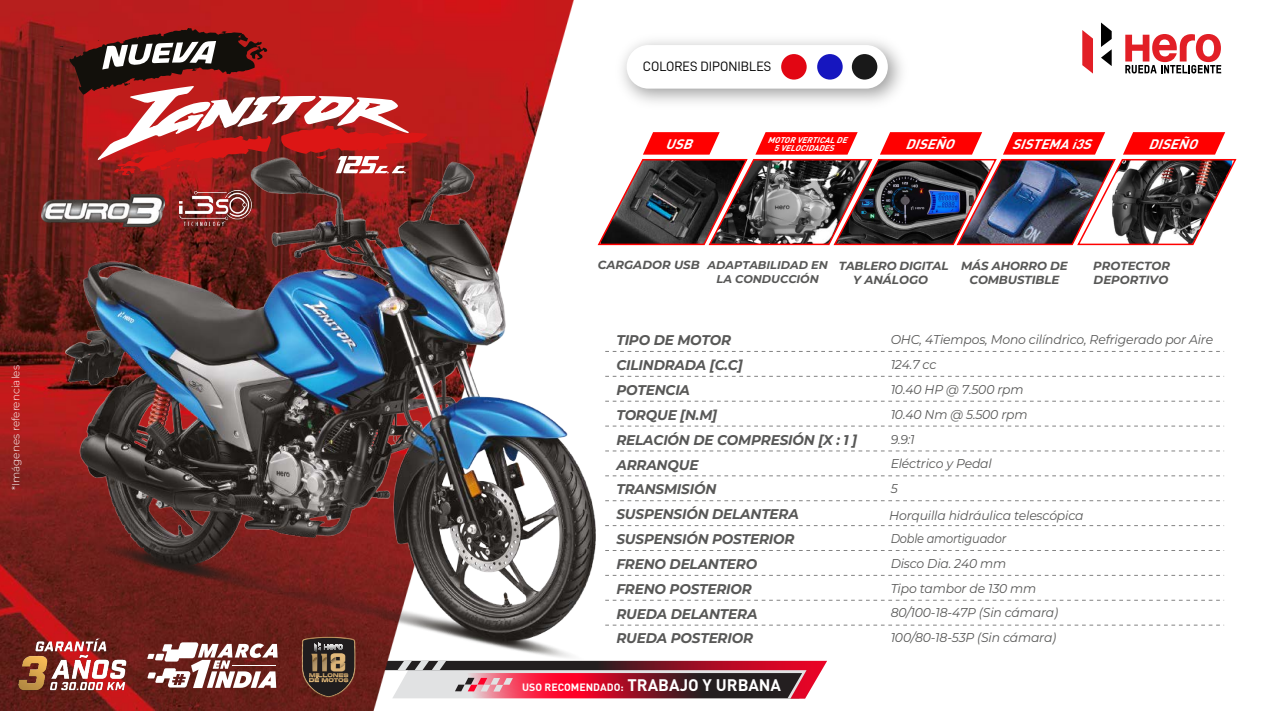
<style>
.page{position:relative;width:1263px;height:711px;background:#fff}
.page>*{position:absolute;margin:0;border:0;box-sizing:border-box;transform-origin:0 0}
.t1{font:italic 700 14.1px/24.8px "Montserrat";letter-spacing:-.015em;color:#585857}
.t2{font:italic 700 13.65px "DIN Pro";color:#fff}
.t3{font:13.65px "D DIN PRO Regular";color:#000}
.t4{font:italic 12.75px/24.8px "Montserrat";letter-spacing:-.015em;color:#585857}
.t5{font:italic 700 11.85px/13.4px "Montserrat";color:#585857;text-align:center}
.t6{font:italic 700 11.25px/13.5px "Montserrat";color:#585857;text-align:center}
.t7{font:700 10.5px "DIN Pro";color:#fff}
.t8{font:300 10.5px "Montserrat";color:#fff}
.t9{font:italic 700 8.25px/8.4px "DIN Pro";color:#fff}
.s1{font-size:16.5px}
</style>
<div class="page">
<svg style="left:574px;top:660px;width:253px;height:38px;background:#87323f"></svg>
<svg style="left:605px;top:351px;width:571px;height:1px"></svg>
<svg style="left:605px;top:376px;width:571px;height:1px"></svg>
<svg style="left:605px;top:400px;width:570px;height:1px"></svg>
<svg style="left:605px;top:425px;width:570px;height:1px"></svg>
<svg style="left:605px;top:450px;width:571px;height:1px"></svg>
<svg style="left:605px;top:475px;width:571px;height:1px"></svg>
<svg style="left:605px;top:500px;width:571px;height:1px"></svg>
<svg style="left:605px;top:525px;width:571px;height:1px"></svg>
<svg style="left:605px;top:574px;width:570px;height:1px"></svg>
<svg style="left:605px;top:599px;width:570px;height:1px"></svg>
<svg style="left:605px;top:624px;width:570px;height:1px"></svg>
<svg style="left:1082px;top:30px;width:11px;height:43px"></svg>
<svg style="left:1101px;top:22px;width:11px;height:44px"></svg>
<svg style="left:1125px;top:34px;width:96px;height:39px"></svg>
<div style="left:781px;top:54px;width:26px;height:26px;background:#e20613;border-radius:50%"></div>
<div style="left:817px;top:54px;width:26px;height:26px;background:#1616bf;border-radius:50%"></div>
<div style="left:852px;top:54px;width:25px;height:26px;background:#191919;border-radius:50%"></div>
<img style="left:597px;top:132px;width:640px;height:114px">
<img style="left:0;top:0;width:574px;height:710px">
<img style="left:65px;top:157px;width:531px;height:503px">
<svg style="left:59px;top:28px;width:368px;height:148px;background:#a93c3a"></svg>
<img style="left:41px;top:194px;width:123px;height:33px">
<img style="left:15px;top:632px;width:115px;height:60px">
<svg style="left:147px;top:642px;width:131px;height:45px"></svg>
<img style="left:180px;top:190px;width:72px;height:35px">
<svg style="left:302px;top:636px;width:54px;height:61px;background:#594336"></svg>
<img style="left:1176px;top:162px;width:61px;height:464px">
<p class="t8" style="left:9px;top:490px;width:126px;rotate:-90deg">*Imágenes referenciales</p>
<p class="t3" style="left:643px;top:59px;width:130px">COLORES DIPONIBLES</p>
<p class="t2" style="left:665px;top:132px;width:35px">USB</p>
<p class="t9" style="left:774px;top:134px;width:79px;text-indent:-6px">MOTORVERTICALDE<br>5VELOCIDADES</p>
<p class="t2" style="left:905px;top:132px;width:57px">DISEÑO</p>
<p class="t2" style="left:1012px;top:132px;width:88px">SISTEMAi3S</p>
<p class="t2" style="left:1148px;top:132px;width:57px">DISEÑO</p>
<p class="t5" style="left:598px;top:257px;width:103px">CARGADOR USB</p>
<p class="t5" style="left:961px;top:258px;width:108px;line-height:14.1px">MÁS AHORRO DE<br>COMBUSTIBLE</p>
<p class="t6" style="left:708px;top:258px;width:122px">ADAPTABILIDAD EN<br>LA CONDUCCIÓN</p>
<p class="t5" style="left:839px;top:258px;width:111px">TABLERO DIGITAL<br>Y ANÁLOGO</p>
<p class="t5" style="left:1093px;top:258px;width:78px;text-align:left">PROTECTOR<br>DEPORTIVO</p>
<p class="t1" style="left:616px;top:327px;width:242px">TIPO DE MOTOR<br>CILINDRADA [C.C]<br>POTENCIA<br>TORQUE [N.M]<br>RELACIÓN DE COMPRESIÓN [X : 1 ]<br>ARRANQUE<br>TRANSMISIÓN<br>SUSPENSIÓN DELANTERA<br>SUSPENSIÓN POSTERIOR<br>FRENO DELANTERO<br>FRENO POSTERIOR<br>RUEDA DELANTERA<br>RUEDA POSTERIOR</p>
<p class="t4" style="left:891px;top:326px;width:324px">OHC, 4Tiempos, Mono cilíndrico, Refrigerado por Aire<br>124.7 cc<br>10.40 HP @ 7.500 rpm<br>10.40 Nm @ 5.500 rpm<br>9.9:1<br>Eléctrico y Pedal<br>5</p>
<p class="t4" style="left:889px;top:502px;width:196px;line-height:23.2px">Horquilla hidráulica telescópica<br>Doble amortiguador</p>
<p class="t4" style="left:891px;top:550px;width:169px">Disco Dia. 240 mm<br>Tipo tambor de 130 mm<br>80/100-18-47P (Sin cámara)<br>100/80-18-53P (Sin cámara)</p>
<p class="t7" style="left:522px;top:677px;width:260px">USO RECOMENDADO: <span class="s1">TRABAJO Y URBANA</span></p>
</div>
